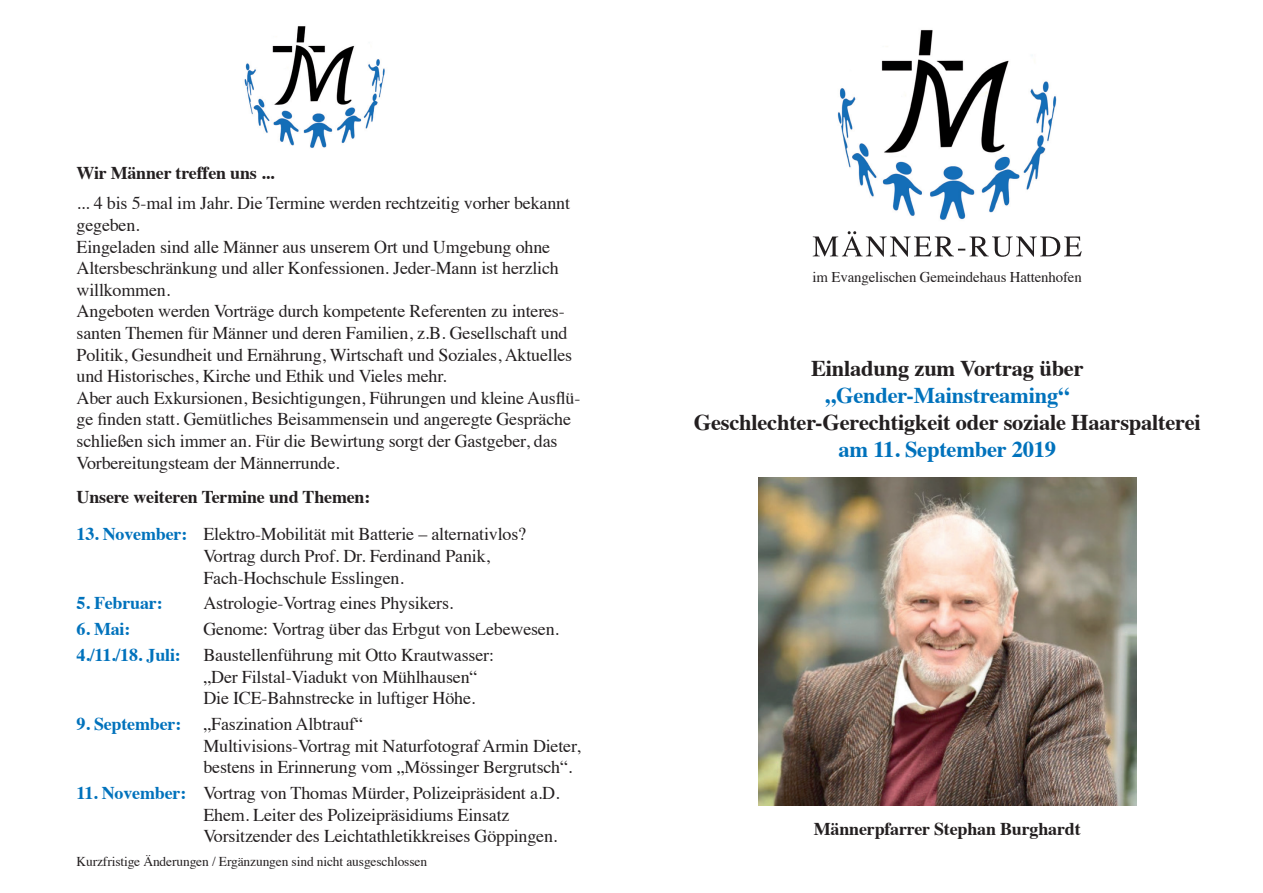
<style>
.page{position:relative;width:1263px;height:893px;background:#fff}
.page>*{position:absolute;margin:0;border:0;box-sizing:border-box;transform-origin:0 0}
.t1{font:700 22.5px "Times";letter-spacing:-.01em;color:#231f20}
.t2{font:700 22.5px "Times";letter-spacing:-.01em;color:#0072bc}
.t3{font:18px/21.6px "Times";letter-spacing:-.01em;color:#231f20}
.t4{font:700 18px "Times";letter-spacing:-.01em;color:#231f20}
.t5{font:700 18px/25.8px "Times";letter-spacing:-.01em;color:#0072bc}
.t6{font:14.85px "Times";letter-spacing:-.01em;color:#231f20}
.t7{font:13.5px "Times";letter-spacing:-.01em;color:#231f20}
</style>
<div class="page">
<svg style="left:813px;top:231px;width:269px;height:26px"></svg>
<img style="left:758px;top:478px;width:378px;height:327px">
<img style="left:244px;top:26px;width:141px;height:122px">
<img style="left:837px;top:30px;width:220px;height:190px">
<p class="t4" style="left:77px;top:156px;width:199px">Wir Männer treffen uns ...</p>
<p class="t3" style="left:77px;top:191px;width:505px">... 4 bis 5-mal im Jahr. Die Termine werden rechtzeitig vorher bekannt gegeben.<br>Eingeladen sind alle Männer aus unserem Ort und Umgebung ohne Altersbeschränkung und aller Konfessionen. Jeder-Mann ist herzlich willkommen.<br>Angeboten werden Vorträge durch kompetente Referenten zu interes&shy;santen Themen für Männer und deren Familien, z.B. Gesellschaft und Politik, Gesundheit und Ernährung, Wirtschaft und Soziales, Aktuelles und Historisches, Kirche und Ethik und Vieles mehr.<br>Aber auch Exkursionen, Besichtigungen, Führungen und kleine Ausflü&shy;ge finden statt. Gemütliches Beisammensein und angeregte Gespräche schließen sich immer an. Für die Bewirtung sorgt der Gastgeber, das Vorbereitungsteam der Männerrunde.</p>
<p class="t4" style="left:77px;top:479px;width:295px">Unsere weiteren Termine und Themen:</p>
<p class="t5" style="left:77px;top:519px;width:112px">13. November:</p>
<p class="t3" style="left:203px;top:522px;width:324px">Elektro-Mobilität mit Batterie – alternativlos?<br>Vortrag durch Prof. Dr. Ferdinand Panik,<br>Fach-Hochschule Esslingen.</p>
<p class="t3" style="left:203px;top:589px;width:357px;line-height:25.8px">Astrologie-Vortrag eines Physikers.<br>Genome: Vortrag über das Erbgut von Lebewesen.<br>Baustellenführung mit Otto Krautwasser:</p>
<p class="t3" style="left:203px;top:664px;width:276px">„Der Filstal-Viadukt von Mühlhausen“<br>Die ICE-Bahnstrecke in luftiger Höhe.</p>
<p class="t3" style="left:203px;top:712px;width:379px">„Faszination Albtrauf“<br>Multivisions-Vortrag mit Naturfotograf Armin Dieter, bestens in Erinnerung vom „Mössinger Bergrutsch“.</p>
<p class="t3" style="left:203px;top:781px;width:358px">Vortrag von Thomas Mürder, Polizeipräsident a.D.<br>Ehem. Leiter des Polizeipräsidiums Einsatz<br>Vorsitzender des Leichtathletikkreises Göppingen.</p>
<p class="t7" style="left:77px;top:849px;width:352px">Kurzfristige Änderungen / Ergänzungen sind nicht ausgeschlossen</p>
<p class="t5" style="left:77px;top:588px;width:88px">5. Februar:</p>
<p class="t5" style="left:77px;top:614px;width:106px">6. Mai:<br>4./11./18. Juli:</p>
<p class="t5" style="left:77px;top:709px;width:106px">9. September:</p>
<p class="t5" style="left:77px;top:778px;width:111px">11. November:</p>
<p class="t6" style="left:813px;top:263px;width:271px">im Evangelischen Gemeindehaus Hattenhofen</p>
<p class="t1" style="left:811px;top:347px;width:274px">Einladung zum Vortrag über</p>
<p class="t2" style="left:825px;top:374px;width:246px">„Gender-Mainstreaming“</p>
<p class="t1" style="left:694px;top:401px;width:508px">Geschlechter-Gerechtigkeit oder soziale Haarspalterei</p>
<p class="t2" style="left:838px;top:428px;width:219px">am 11. September 2019</p>
<p class="t4" style="left:814px;top:812px;width:268px">Männerpfarrer Stephan Burghardt</p>
</div>
